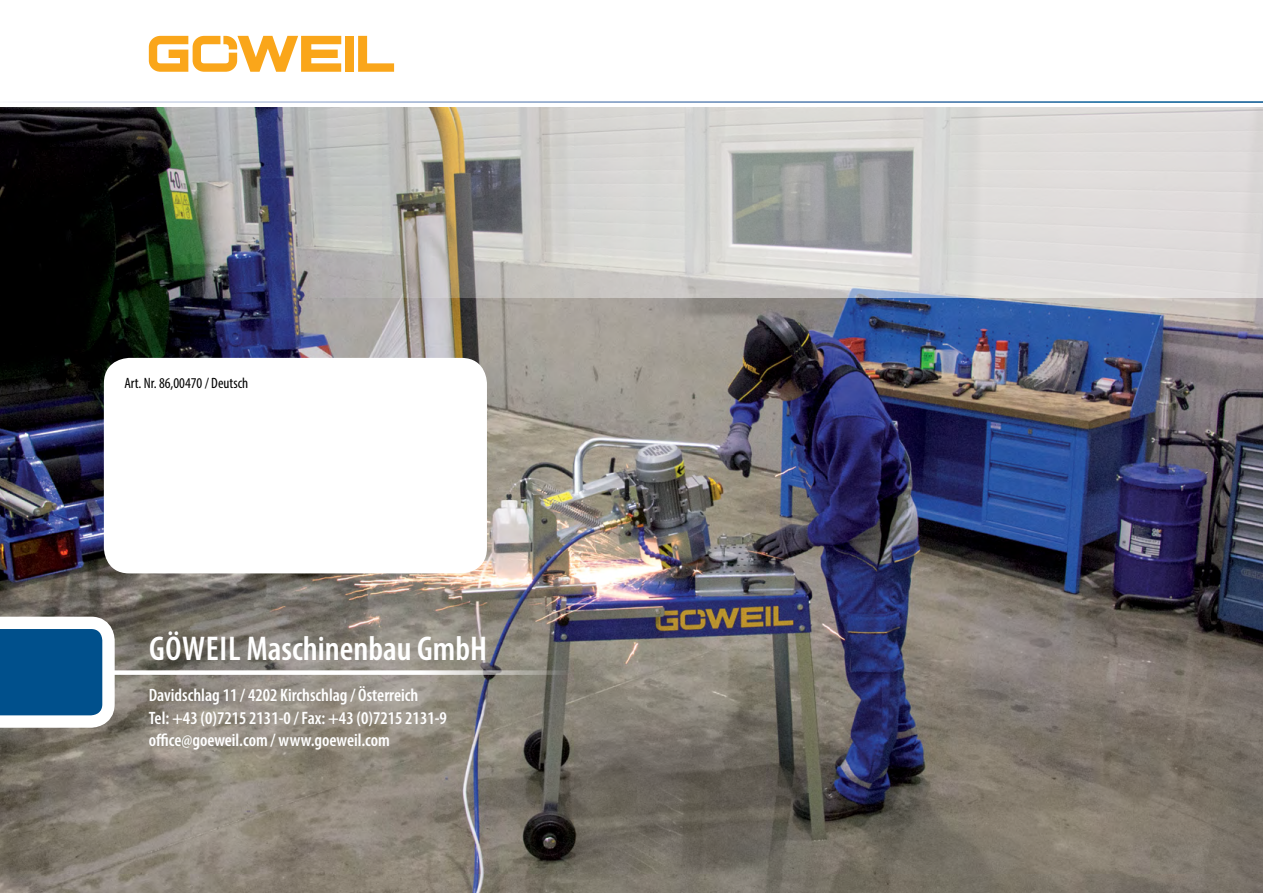
<style>
.page{position:relative;width:1263px;height:893px;background:#fff}
.page>*{position:absolute;margin:0;border:0;box-sizing:border-box;transform-origin:0 0}
.t1{font:600 condensed 34.5px "Myriad Pro";color:#fff}
.t2{font:600 condensed 18px/22.5px "Myriad Pro";color:#fff}
.t3{font:condensed 15px "Myriad Pro";color:#000}
</style>
<div class="page">
<img style="left:0;top:107px;width:1263px;height:786px">
<svg style="left:278px;top:107px;width:985px;height:191px;background:#c7c6c3"></svg>
<div style="left:345px;top:36px;width:9px;height:36px;background:#faa61a"></div>
<svg style="left:358px;top:36px;width:36px;height:36px"></svg>
<svg style="left:149px;top:36px;width:192px;height:36px"></svg>
<div style="left:104px;top:358px;width:383px;height:215px;background:#fff;border-radius:26px"></div>
<svg style="left:121px;top:670px;width:527px;height:5px"></svg>
<svg style="left:0;top:610px;width:121px;height:124px"></svg>
<p class="t3" style="left:124px;top:374px;width:125px">Art. Nr. 86,00470 / Deutsch</p>
<h1 class="t1" style="left:149px;top:629px;width:339px">GÖWEIL Maschinenbau GmbH</h1>
<p class="t2" style="left:149px;top:684px;width:299px">Davidschlag 11 / 4202 Kirchschlag / Österreich<br>Tel: +43 (0)7215 2131-0 / Fax: +43 (0)7215 2131-9 office@goeweil.com / www.goeweil.com</p>
</div>
